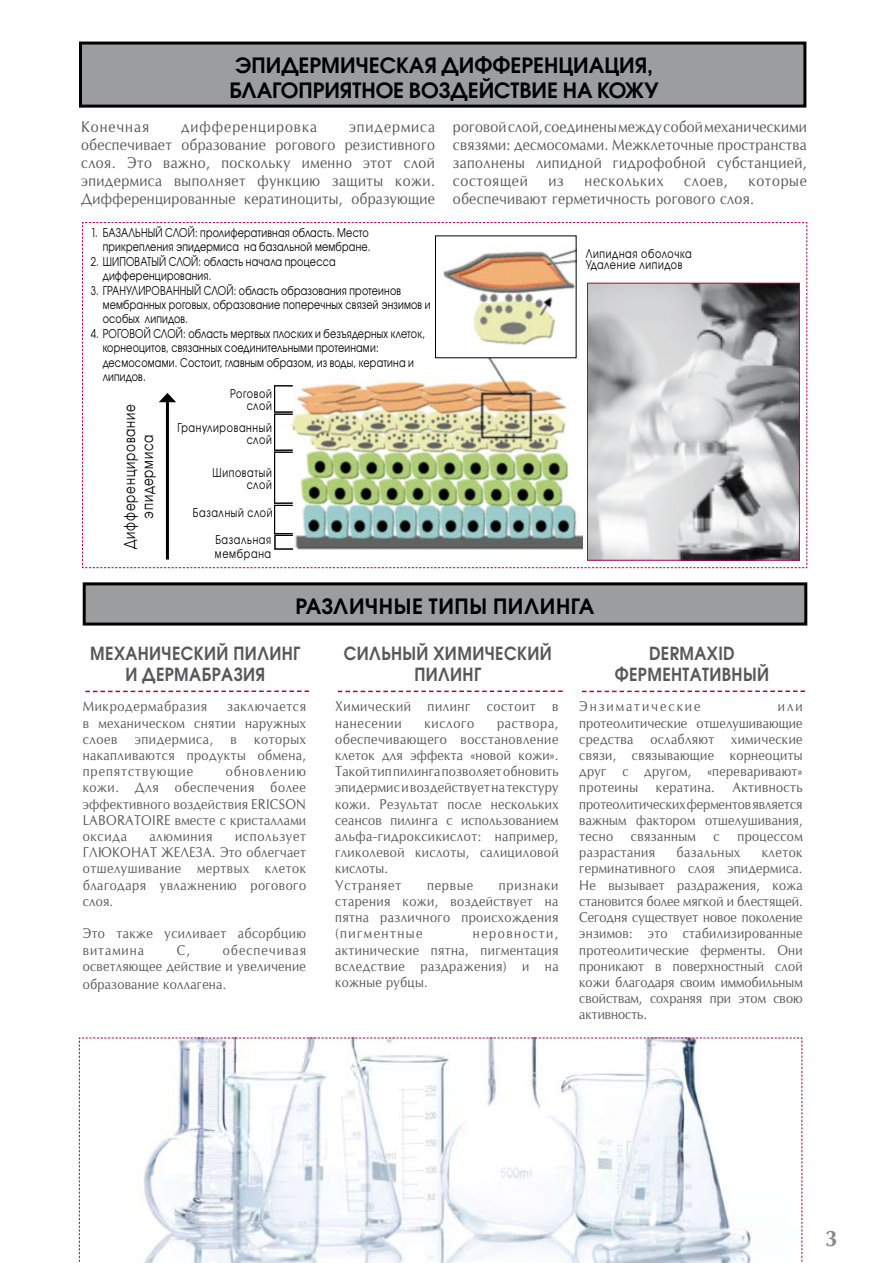
<style>
.page{position:relative;width:893px;height:1263px;background:#fff}
.page>*{position:absolute;margin:0;border:0;box-sizing:border-box;transform-origin:0 0}
.t1{font:700 22.5px "Optima";color:#87888a}
.t2{font:21px "Avant Garde Gothic Dm ITC";color:#000}
.t3{font:18px/21px "Avant Garde Gothic Dm ITC";letter-spacing:.025em;color:#58585a;scale:.9 1}
.t4{font:15px/18px "Opium New";letter-spacing:.03em;color:#58585a;text-align:justify;scale:.9 1}
.t5{font:15px/18px "Avant Garde Gothic Bk ITC";letter-spacing:.07em;color:#000;text-align:center;scale:.8 1}
.t6{font:15px "Opium New";letter-spacing:.075em;color:#58585a;scale:.9 1}
.t7{font:15px "Opium New";letter-spacing:.05em;color:#58585a;scale:.9 1}
.t8{font:13.5px/16.2px "Opium New";letter-spacing:.03em;color:#58585a;text-align:justify;scale:.9 1}
.t9{font:13.5px "Opium New";letter-spacing:.055em;color:#58585a;scale:.9 1}
.t10{font:13.5px "Opium New";letter-spacing:.06em;color:#58585a;scale:.9 1}
.t11{font:13.5px "Opium New";letter-spacing:.165em;color:#58585a;scale:.9 1}
.t12{font:13.5px "Opium New";letter-spacing:.05em;color:#58585a;scale:.9 1}
.t13{font:12px/14.4px "Avant Garde Gothic Bk ITC";letter-spacing:.02em;color:#000;scale:.8 1}
.t14{font:12px/12px "Avant Garde Gothic Bk ITC";letter-spacing:.07em;color:#000;text-align:right;scale:.8 1}
</style>
<div class="page">
<div style="left:80px;top:43px;width:725px;height:63px;background:#9c9d9f"></div>
<div style="left:79px;top:42px;width:727px;height:66px;border:3px solid #000"></div>
<div style="left:84px;top:584px;width:722px;height:40px;background:#9c9d9f"></div>
<div style="left:83px;top:582px;width:724px;height:43px;border:3px solid #000"></div>
<svg style="left:85px;top:690px;width:224px;height:2px"></svg>
<svg style="left:338px;top:690px;width:225px;height:2px"></svg>
<svg style="left:582px;top:690px;width:223px;height:2px"></svg>
<svg style="left:79px;top:1037px;width:724px;height:226px"></svg>
<svg style="left:82px;top:222px;width:725px;height:346px"></svg>
<div style="left:324px;top:224px;width:162px;height:116px;background:#fff"></div>
<img style="left:437px;top:237px;width:137px;height:119px">
<img style="left:589px;top:285px;width:208px;height:273px">
<div style="left:587px;top:283px;width:212px;height:277px;border:1px solid #b5004b"></div>
<div style="left:274px;top:385px;width:19px;height:27px;border:1px solid #000"></div>
<div style="left:274px;top:414px;width:19px;height:37px;border:1px solid #000"></div>
<div style="left:274px;top:452px;width:19px;height:52px;border:1px solid #000"></div>
<div style="left:274px;top:505px;width:19px;height:29px;border:1px solid #000"></div>
<div style="left:275px;top:535px;width:18px;height:14px;border:1px solid #000"></div>
<h2 class="t2" style="left:235px;top:51px;width:45px">ЭПИДЕР</h2>
<h2 class="t2" style="left:321px;top:51px;width:62px">МИЧЕСКА</h2>
<h2 class="t2" style="left:424px;top:51px;width:34px">Я ДИФФЕРЕНЦИАЦИ</h2>
<h2 class="t2" style="left:635px;top:51px;width:20px">Я,</h2>
<h2 class="t2" style="left:229px;top:77px;width:28px">БЛАГО</h2>
<h2 class="t2" style="left:298px;top:77px;width:68px">ПРИЯТНОЕ</h2>
<h2 class="t2" style="left:409px;top:77px;width:15px">ВОЗДЕЙСТВИЕ</h2>
<h2 class="t2" style="left:563px;top:77px;width:51px">НА КОЖУ</h2>
<p class="t4" style="left:81px;top:118px;width:395px;text-indent:268px">эпидермиса обеспечивает образование рогового резистивного слоя. Это важно, поскольку именно этот слой эпидермиса выполняет функцию защиты кожи.<br>Дифференцированные кератиноциты, образующие</p>
<p class="t4" style="left:453px;top:118px;width:395px">роговой слой, соединены между собой механическими связями: десмосомами. Межклеточные пространства заполнены липидной гидрофобной субстанцией, состоящей</p>
<p class="t6" style="left:81px;top:117px;width:77px">Конечная</p>
<p class="t6" style="left:181px;top:117px;width:152px">дифференцировка</p>
<p class="t4" style="left:453px;top:172px;width:395px;text-indent:296px">которые обеспечивают герметичность рогового слоя.</p>
<p class="t4" style="left:549px;top:172px;width:18px">из</p>
<p class="t7" style="left:585px;top:171px;width:89px">нескольких</p>
<p class="t4" style="left:684px;top:172px;width:50px">слоев,</p>
<p class="t13" style="left:91px;top:225px;width:351px;text-align:right">1. БАЗАЛЬНЫЙ СЛОЙ: пролиферативная область. Место прикрепления эпидермиса на базальной мембране.</p>
<p class="t13" style="left:103px;top:254px;width:293px;text-indent:-12px">2. Ш ИПОВАТЫЙ СЛОЙ: область начала процесса дифференцирования.</p>
<p class="t13" style="left:103px;top:283px;width:411px;text-indent:-12px">3. ГРАНУЛИРОВАННЫЙ СЛОЙ: область образования протеинов мембранных роговых, образование поперечных связей энзимов и особых липидов.</p>
<p class="t13" style="left:103px;top:326px;width:404px;text-indent:-12px">4. РОГОВОЙ СЛОЙ: область мертвых плоских и безъядерных клеток, корнеоцитов, связанных соединительными протеинами: десмосомами. Состоит, главным образом, из воды, кератина и липидов.</p>
<p class="t5" style="left:121px;top:549px;width:183px;rotate:-90deg">Дифференцирование эпидермиса</p>
<p class="t14" style="left:230px;top:387px;width:54px">Роговой слой</p>
<p class="t14" style="left:178px;top:421px;width:119px">гранулированный слой</p>
<p class="t14" style="left:212px;top:467px;width:76px">шиповатый слой</p>
<p class="t14" style="left:193px;top:507px;width:101px">базалный слой</p>
<p class="t14" style="left:215px;top:532px;width:72px;line-height:14.4px;text-align:left">базальная мембрана</p>
<p class="t14" style="left:586px;top:247px;width:134px;text-align:left">Липидная оболочка<br>Удаление липидов</p>
<h2 class="t2" style="left:295px;top:593px;width:15px">РАЗЛИ</h2>
<h2 class="t2" style="left:365px;top:593px;width:29px">ЧНЫЕ</h2>
<h2 class="t2" style="left:429px;top:593px;width:95px">ТИПЫ ПИЛИНГА</h2>
<h3 class="t3" style="left:90px;top:643px;width:30px">МЕХАНИ</h3>
<h3 class="t3" style="left:162px;top:643px;width:25px">ЧЕСКИЙ</h3>
<h3 class="t3" style="left:234px;top:643px;width:26px">ПИЛИНГ</h3>
<h3 class="t3" style="left:125px;top:664px;width:109px">И ДЕРМАБРАЗИ</h3>
<h3 class="t3" style="left:256px;top:664px;width:12px">Я</h3>
<p class="t9" style="left:83px;top:698px;width:140px">Микродермабразия</p>
<p class="t8" style="left:83px;top:698px;width:250px;text-indent:144px">заключается в механическом снятии наружных слоев</p>
<p class="t12" style="left:135px;top:731px;width:89px">эпидермиса,</p>
<p class="t8" style="left:231px;top:731px;width:9px">в</p>
<p class="t8" style="left:83px;top:731px;width:250px;text-indent:172px">которых накапливаются продукты обмена, препятствующие</p>
<p class="t8" style="left:83px;top:763px;width:250px;text-indent:143px">обновлению кожи. Для обеспечения более эффективного воздействия ERICSON LABORATOIRE вместе с кристаллами оксида</p>
<p class="t8" style="left:83px;top:828px;width:250px;text-indent:152px">использует ГЛЮКОНАТ ЖЕЛЕЗА. Это облегчает отшелушивание мертвых клеток благодаря увлажнению рогового слоя.</p>
<p class="t8" style="left:83px;top:925px;width:250px">Это также усиливает абсорбцию витамина</p>
<p class="t10" style="left:149px;top:828px;width:72px">алюминия</p>
<p class="t8" style="left:83px;top:941px;width:250px;text-align:right">обеспечивая<br>осветляющее действие и увеличение</p>
<p class="t8" style="left:83px;top:976px;width:161px">образование коллагена.</p>
<p class="t8" style="left:177px;top:941px;width:16px">С,</p>
<h3 class="t3" style="left:344px;top:643px;width:15px">СИЛЬНЫЙ</h3>
<h3 class="t3" style="left:414px;top:643px;width:103px;text-indent:19px">ХИМИЧЕСКИЙ<br>ПИЛИНГ</h3>
<h3 class="t3" style="left:615px;top:643px;width:135px;text-indent:34px">DERMAXID<br>ФЕРМЕНТАТИВНЫЙ</h3>
<p class="t8" style="left:335px;top:698px;width:250px">Химический пилинг состоит в нанесении</p>
<p class="t8" style="left:335px;top:715px;width:250px;text-align:left;text-indent:162px">раствора, обеспечивающего восстановление клеток для эффекта «новой кожи».<br>Такой тип пилинга позволяет обновить эпидермис и воздействует на текстуру кожи. Результат после нескольких сеансов пилинга с использованием альфа-гидроксикислот: например, гликолевой кислоты, салициловой кислоты.<br>Устраняет</p>
<p class="t10" style="left:424px;top:714px;width:57px">кислого</p>
<p class="t8" style="left:335px;top:877px;width:250px;text-indent:164px">признаки старения кожи, воздействует на пятна различного происхождения (пигментные</p>
<p class="t8" style="left:427px;top:877px;width:53px">первые</p>
<p class="t8" style="left:335px;top:925px;width:250px;text-indent:138px">неровности, актинические пятна, пигментация вследствие раздражения) и на кожные рубцы.</p>
<p class="t11" style="left:579px;top:698px;width:136px">Энзиматические</p>
<p class="t8" style="left:579px;top:698px;width:250px;text-indent:199px">или протеолитические отшелушивающие средства</p>
<p class="t8" style="left:650px;top:731px;width:73px">ослабляют</p>
<p class="t8" style="left:579px;top:731px;width:250px;text-indent:152px">химические связи, связывающие корнеоциты друг с другом, «переваривают» протеины</p>
<p class="t8" style="left:579px;top:779px;width:250px;text-indent:153px">Активность протеолитическихферментовявляется важным фактором отшелушивания, тесно</p>
<p class="t8" style="left:656px;top:779px;width:67px">кератина.</p>
<p class="t8" style="left:631px;top:828px;width:74px">связанным</p>
<p class="t8" style="left:714px;top:828px;width:8px">с</p>
<p class="t8" style="left:737px;top:828px;width:74px">процессом</p>
<p class="t8" style="left:579px;top:844px;width:86px">разрастания</p>
<p class="t8" style="left:677px;top:844px;width:72px">базальных</p>
<p class="t8" style="left:579px;top:844px;width:250px;text-indent:183px">клеток герминативного слоя эпидермиса.<br>Не вызывает раздражения, кожа становится более мягкой и блестящей.<br>Сегодня существует новое поколение энзимов: это стабилизированные протеолитические ферменты. Они проникают в поверхностный слой кожи благодаря своим иммобильным свойствам, сохраняя при этом свою активность.</p>
<h1 class="t1" style="left:825px;top:1225px;width:14px">3</h1>
</div>
